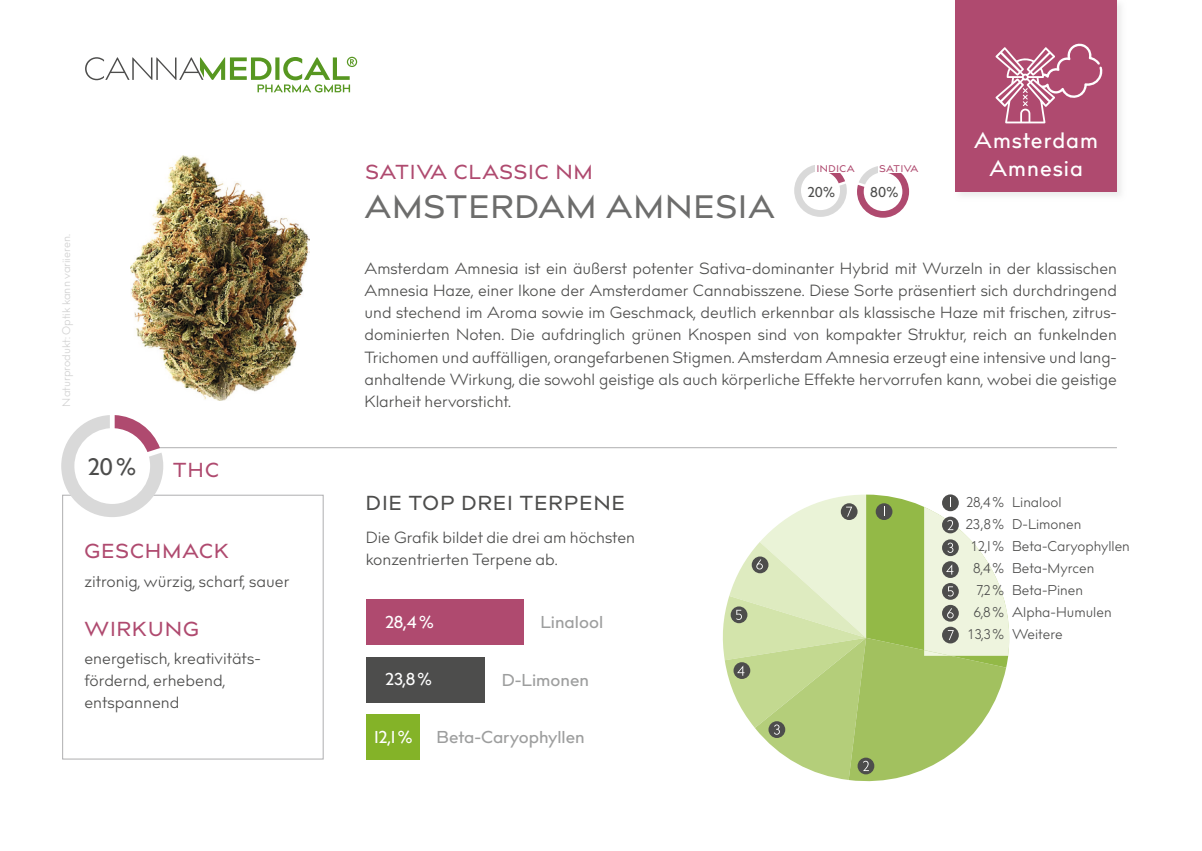
<style>
.page{position:relative;width:1202px;height:851px;background:#fff}
.page>*{position:absolute;margin:0;border:0;box-sizing:border-box;transform-origin:0 0}
.t1{font:500 32px "billcorpmed";letter-spacing:.05em;color:#6d6d6c}
.t2{font:500 23.6px "billcorpmed";color:#4d4d4c}
.t3{font:500 22px/28px "billcorpmed";letter-spacing:.05em;color:#fff;text-align:center}
.t4{font:500 20px "billcorpmed";letter-spacing:.07em;color:#af4a6f}
.t5{font:500 20px "billcorpmed";letter-spacing:.07em;color:#4d4d4c}
.t6{font:500 17px "billcorpmed";color:#9d9e9e}
.t7{font:500 17px "billcorpmed";color:#fff}
.t8{font:16px/22px "billcorpmed";color:#4d4d4c}
.t9{font:14px "billcorpmed";color:#4d4d4c}
.t10{font:500 14px "billcorpmed";color:#4d4d4c}
.t11{font:11px "billcorpmed";color:#d1d1d1}
.t12{font:500 9.6px "billcorpmed";letter-spacing:.07em;color:#af4a6f}
.s1{font-family:"Avenir";font-weight:300}
</style>
<div class="page">
<div style="left:62px;top:494px;width:262px;height:265px;border:1px solid #afafb0"></div>
<div style="left:955px;top:0;width:162px;height:192px;background:#af4a6f"></div>
<hr style="left:156px;top:447px;width:961px;height:1px;background:#afafb0">
<svg style="left:85px;top:57px;width:272px;height:35px"></svg>
<img style="left:131px;top:155px;width:179px;height:245px">
<svg style="left:857px;top:166px;width:52px;height:52px"></svg>
<svg style="left:794px;top:165px;width:53px;height:52px"></svg>
<div style="left:815px;top:164px;width:41px;height:9px;background:#fff"></div>
<div style="left:878px;top:164px;width:41px;height:9px;background:#fff"></div>
<svg style="left:995px;top:43px;width:108px;height:80px"></svg>
<svg style="left:722px;top:494px;width:287px;height:288px"></svg>
<div style="left:366px;top:599px;width:158px;height:45px;background:#af4a6f"></div>
<div style="left:366px;top:656px;width:119px;height:46px;background:#4d4d4c"></div>
<div style="left:366px;top:714px;width:54px;height:45px;background:#84b328"></div>
<svg style="left:61px;top:415px;width:102px;height:102px"></svg>
<p class="t11" style="left:58px;top:406px;width:174px;rotate:-90deg">Naturprodukt: Optik kann variieren.</p>
<h2 class="t2" style="left:88px;top:450px;width:50px">20 %</h2>
<p class="t4" style="left:173px;top:455px;width:47px">THC</p>
<p class="t4" style="left:84px;top:536px;width:146px">GESCHMACK</p>
<p class="t8" style="left:84px;top:570px;width:206px">zitronig, würzig, scharf, sauer</p>
<p class="t4" style="left:84px;top:614px;width:116px">WIRKUNG</p>
<p class="t8" style="left:84px;top:648px;width:178px">energetisch, kreativitäts&shy;fördernd, erhebend, entspannend</p>
<p class="t4" style="left:366px;top:157px;width:228px">SATIVA CLASSIC NM</p>
<h1 class="t1" style="left:365px;top:184px;width:411px">AMSTERDAM AMNESIA</h1>
<p class="t12" style="left:817px;top:162px;width:40px">INDICA</p>
<p class="t12" style="left:879px;top:162px;width:40px">SATIVA</p>
<p class="t10" style="left:808px;top:182px;width:29px">20%</p>
<p class="t10" style="left:870px;top:182px;width:30px">80%</p>
<h3 class="t3" style="left:974px;top:127px;width:125px">Amsterdam<br>Amnesia</h3>
<p class="t8" style="left:365px;top:258px;width:754px;text-align:justify">Amsterdam Amnesia ist ein äußerst potenter Sativa-dominanter Hybrid mit Wurzeln in der klassischen Amnesia Haze, einer Ikone der Amsterdamer Cannabisszene. Diese Sorte präsentiert sich durchdringend und stechend im Aroma sowie im Geschmack, deutlich erkennbar als klassische Haze mit frischen, zitrus&shy;dominierten Noten. Die aufdringlich grünen Knospen sind von kompakter Struktur, reich an funkelnden Trichomen und auffälligen, orangefarbenen Stigmen. Amsterdam Amnesia erzeugt eine intensive und lang&shy;anhaltende Wirkung, die sowohl geistige als auch körperliche Effekte hervorrufen kann, wobei die geistige Klarheit hervorsticht.</p>
<p class="t5" style="left:366px;top:488px;width:260px">DIE TOP DREI TERPENE</p>
<p class="t8" style="left:366px;top:527px;width:271px">Die Grafik bildet die drei am höchsten konzentrierten Terpene ab.</p>
<p class="t7" style="left:385px;top:609px;width:50px">28,4 %</p>
<p class="t7" style="left:385px;top:667px;width:48px">23,8 %</p>
<p class="t6" style="left:541px;top:610px;width:64px">Linalool</p>
<p class="t6" style="left:502px;top:667px;width:89px">D-Limonen</p>
<p class="t7" style="left:374px;top:724px;width:40px">12,1 %</p>
<p class="t6" style="left:437px;top:724px;width:150px">Beta-Caryophyllen</p>
<p class="t9" style="left:967px;top:492px;width:96px">28,4 % Linalool</p>
<p class="t9" style="left:966px;top:514px;width:117px"><span class="s1">23,8</span> % D-Limonen</p>
<p class="t9" style="left:971px;top:536px;width:161px"><span class="s1">1</span>2,1 % Beta-Caryophyllen</p>
<p class="t9" style="left:973px;top:558px;width:123px">8,4 % Beta-Myrcen</p>
<p class="t9" style="left:977px;top:580px;width:108px">7,2 % Beta-Pinen</p>
<p class="t9" style="left:973px;top:602px;width:140px">6,8 % Alpha-Humulen</p>
<p class="t9" style="left:968px;top:624px;width:97px"><span class="s1">1</span>3,3 % Weitere</p>
</div>
